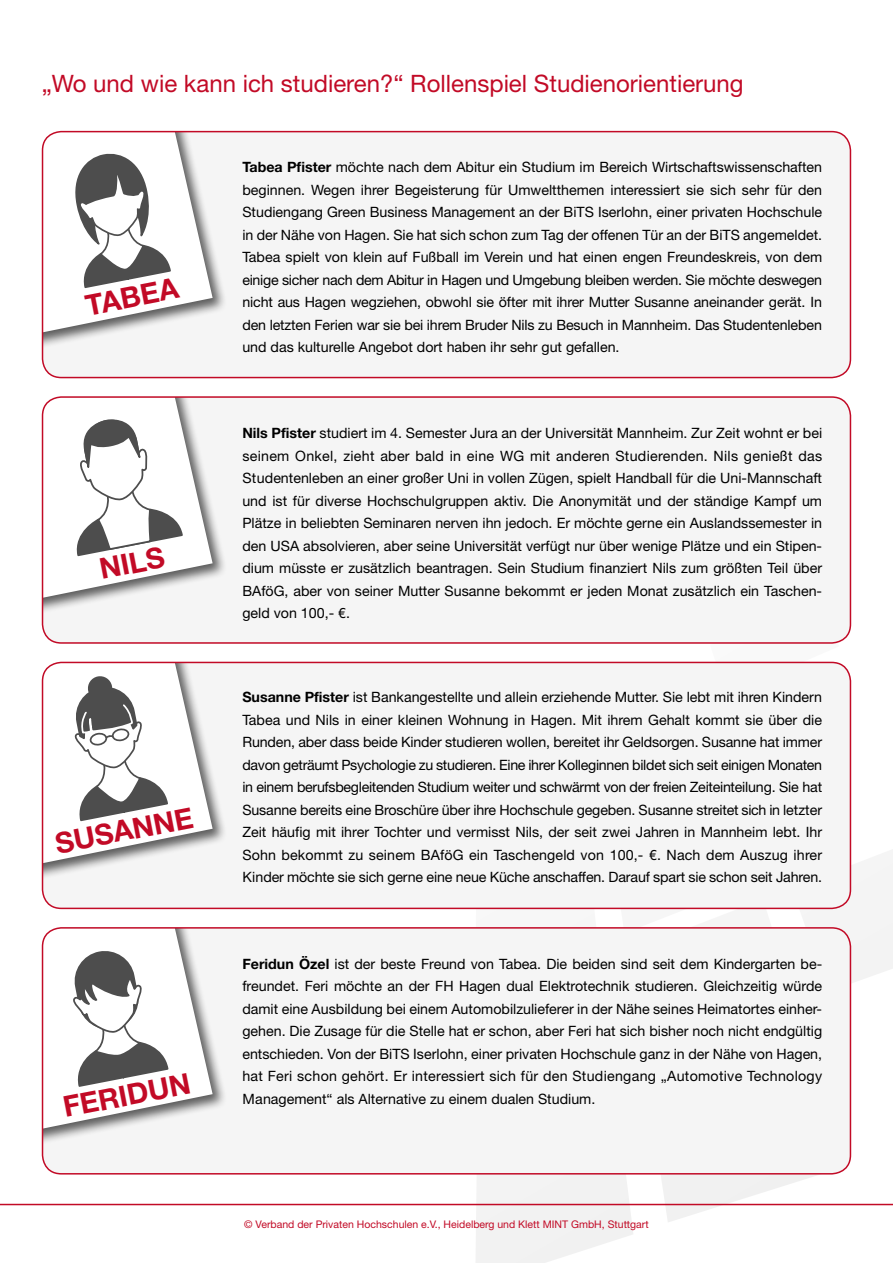
<style>
.page{position:relative;width:893px;height:1263px;background:#fff}
.page>*{position:absolute;margin:0;border:0;box-sizing:border-box;transform-origin:0 0}
.t1{font:700 28.8px "Helvetica Neue";color:#c20a26}
.t2{font:24px "Helvetica Neue";color:#c20a26}
.t3{font:14.25px/22.5px "Helvetica Neue";color:#000;text-align:justify}
.t4{font:10.5px "Helvetica Neue";color:#c20a26}
.s1{font-weight:700}
</style>
<div class="page">
<svg style="left:710px;top:643px;width:129px;height:20px"></svg>
<svg style="left:475px;top:775px;width:418px;height:488px"></svg>
<hr style="left:0;top:1204px;width:893px;height:1px;background:#c20a26">
<div style="left:43px;top:132px;width:807px;height:246px;background:#f5f5f5;border-radius:19px"></div>
<div style="left:43px;top:132px;width:184px;height:234px;background:#000;opacity:.62"></div>
<div style="left:42px;top:131px;width:809px;height:247px;border:2px solid #c20a26;border-radius:19px"></div>
<div style="left:43px;top:397px;width:807px;height:246px;background:#f5f5f5;border-radius:19px"></div>
<div style="left:43px;top:397px;width:184px;height:235px;background:#000;opacity:.62"></div>
<div style="left:42px;top:396px;width:809px;height:248px;border:2px solid #c20a26;border-radius:19px"></div>
<div style="left:43px;top:662px;width:807px;height:246px;background:#f5f5f5;border-radius:19px"></div>
<div style="left:43px;top:662px;width:184px;height:235px;background:#000;opacity:.62"></div>
<div style="left:42px;top:662px;width:809px;height:247px;border:2px solid #c20a26;border-radius:19px"></div>
<div style="left:43px;top:928px;width:807px;height:246px;background:#f5f5f5;border-radius:19px"></div>
<div style="left:43px;top:928px;width:184px;height:234px;background:#000;opacity:.62"></div>
<div style="left:42px;top:927px;width:809px;height:247px;border:2px solid #c20a26;border-radius:19px"></div>
<svg style="left:43px;top:132px;width:170px;height:219px"></svg>
<svg style="left:43px;top:662px;width:170px;height:489px"></svg>
<svg style="left:43px;top:397px;width:170px;height:220px"></svg>
<h2 class="t2" style="left:42px;top:69px;width:703px">„Wo und wie kann ich studieren?“ Rollenspiel Studienorientierung</h2>
<h1 class="t1" style="left:82px;top:288px;width:96px;rotate:-11deg">TABEA</h1>
<h1 class="t1" style="left:96px;top:552px;width:67px;rotate:-11deg">NILS</h1>
<h1 class="t1" style="left:52px;top:826px;width:142px;rotate:-11deg">SUSANNE</h1>
<h1 class="t1" style="left:60px;top:1090px;width:131px;rotate:-11deg">FERIDUN</h1>
<p class="t3" style="left:242px;top:156px;width:581px"><span class="s1">Tabea Pfister</span> möchte nach dem Abitur ein Studium im Bereich Wirtschaftswissenschaften beginnen. Wegen ihrer Begeisterung für Umweltthemen interessiert sie sich sehr für den Studiengang Green Business Management an der BiTS Iserlohn, einer privaten Hochschule in der Nähe von Hagen. Sie hat sich schon zum Tag der offenen Tür an der BiTS angemeldet.<br>Tabea spielt von klein auf Fußball im Verein und hat einen engen Freundeskreis, von dem einige sicher nach dem Abitur in Hagen und Umgebung bleiben werden. Sie möchte deswegen nicht aus Hagen wegziehen, obwohl sie öfter mit ihrer Mutter Susanne aneinander gerät. In den letzten Ferien war sie bei ihrem Bruder Nils zu Besuch in Mannheim. Das Studentenleben und das kulturelle Angebot dort haben ihr sehr gut gefallen.</p>
<p class="t3" style="left:242px;top:421px;width:581px"><span class="s1">Nils Pfister</span> studiert im 4. Semester Jura an der Universität Mannheim. Zur Zeit wohnt er bei seinem Onkel, zieht aber bald in eine WG mit anderen Studierenden. Nils genießt das Studentenleben an einer großer Uni in vollen Zügen, spielt Handball für die Uni-Mannschaft und ist für diverse Hochschulgruppen aktiv. Die Anonymität und der ständige Kampf um Plätze in beliebten Seminaren nerven ihn jedoch. Er möchte gerne ein Auslandssemester in den USA absolvieren, aber seine Universität verfügt nur über wenige Plätze und ein Stipen&shy;dium müsste er zusätzlich beantragen. Sein Studium finanziert Nils zum größten Teil über BAföG, aber von seiner Mutter Susanne bekommt er jeden Monat zusätzlich ein Taschen&shy;geld von 100,- €.</p>
<p class="t3" style="left:242px;top:686px;width:581px"><span class="s1">Susanne Pfister</span> ist Bankangestellte und allein erziehende Mutter. Sie lebt mit ihren Kindern Tabea und Nils in einer kleinen Wohnung in Hagen. Mit ihrem Gehalt kommt sie über die Runden, aber dass beide Kinder studieren wollen, bereitet ihr Geldsorgen. Susanne hat immer davon geträumt Psychologie zu studieren. Eine ihrer Kolleginnen bildet sich seit einigen Monaten in einem berufsbegleitenden Studium weiter und schwärmt von der freien Zeiteinteilung. Sie hat Susanne bereits eine Broschüre über ihre Hochschule gegeben. Susanne streitet sich in letzter Zeit häufig mit ihrer Tochter und vermisst Nils, der seit zwei Jahren in Mannheim lebt. Ihr Sohn bekommt zu seinem BAföG ein Taschengeld von 100,- €. Nach dem Auszug ihrer Kinder möchte sie sich gerne eine neue Küche anschaffen. Darauf spart sie schon seit Jahren.</p>
<p class="t3" style="left:242px;top:952px;width:581px"><span class="s1">Feridun Özel</span> ist der beste Freund von Tabea. Die beiden sind seit dem Kindergarten be&shy;freundet. Feri möchte an der FH Hagen dual Elektrotechnik studieren. Gleichzeitig würde damit eine Ausbildung bei einem Automobilzulieferer in der Nähe seines Heimatortes einher&shy;gehen. Die Zusage für die Stelle hat er schon, aber Feri hat sich bisher noch nicht endgültig entschieden. Von der BiTS Iserlohn, einer privaten Hochschule ganz in der Nähe von Hagen, hat Feri schon gehört. Er interessiert sich für den Studiengang „Automotive Technology Management“ als Alternative zu einem dualen Studium.</p>
<p class="t4" style="left:244px;top:1218px;width:406px">© Verband der Privaten Hochschulen e.V., Heidelberg und Klett MINT GmbH, Stuttgart</p>
</div>
